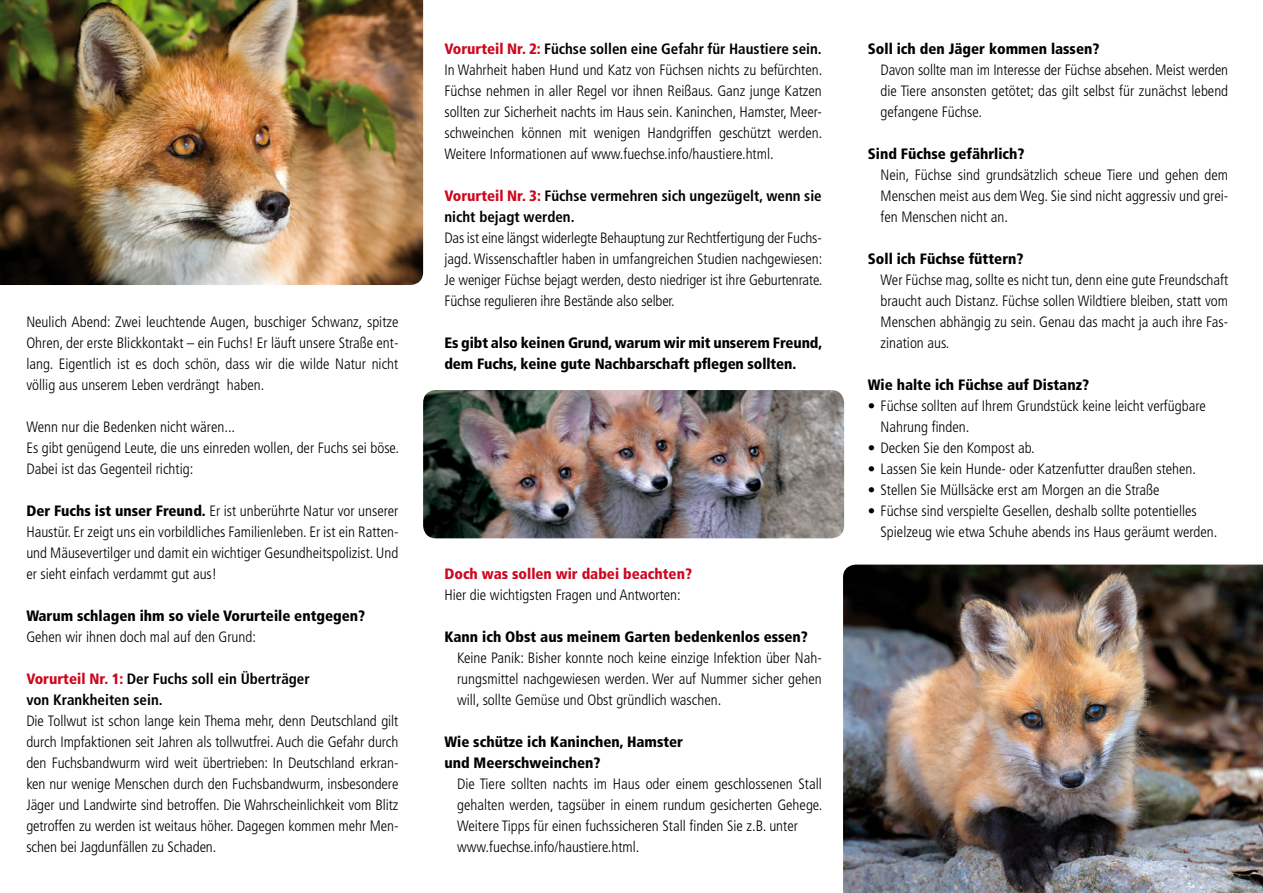
<style>
.page{position:relative;width:1263px;height:893px;background:#fff}
.page>*{position:absolute;margin:0;border:0;box-sizing:border-box;transform-origin:0 0}
.t1{font:300 condensed 15px/21px "Frutiger LT";color:#000;text-align:justify}
.t2{font:900 condensed 15px/21px "Frutiger LT";color:#000}
.t3{font:700 condensed 15px/21px "Frutiger LT";color:#000}
.t4{font:900 condensed 15px "Frutiger LT";color:#cd071e}
.s1{font-weight:900}
.s2{font-weight:900;color:#cd071e}
</style>
<div class="page">
<img style="left:0;top:0;width:423px;height:285px">
<img style="left:843px;top:565px;width:420px;height:328px">
<img style="left:423px;top:390px;width:421px;height:148px">
<p class="t1" style="left:26px;top:312px;width:374px">Neulich Abend: Zwei leuchtende Augen, buschiger Schwanz, spitze Ohren, der erste Blickkontakt – ein Fuchs! Er läuft unsere Straße ent&shy;lang. Eigentlich ist es doch schön, dass wir die wilde Natur nicht völlig aus unserem Leben verdrängt haben.</p>
<p class="t1" style="left:26px;top:417px;width:210px">Wenn nur die Bedenken nicht wären...</p>
<p class="t1" style="left:26px;top:438px;width:374px">Es gibt genügend Leute, die uns einreden wollen, der Fuchs sei böse.<br>Dabei ist das Gegenteil richtig:</p>
<p class="t1" style="left:26px;top:501px;width:374px"><span class="s1">Der Fuchs ist unser Freund.</span> Er ist unberührte Natur vor unserer Haustür. Er zeigt uns ein vorbildliches Familienleben. Er ist ein Ratten&shy;und Mäusevertilger und damit ein wichtiger Gesundheitspolizist. Und er sieht einfach verdammt gut aus!</p>
<p class="t2" style="left:26px;top:605px;width:340px">Warum schlagen ihm so viele Vorurteile entgegen?</p>
<p class="t1" style="left:26px;top:627px;width:231px">Gehen wir ihnen doch mal auf den Grund:</p>
<p class="t3" style="left:26px;top:668px;width:285px"><span class="s2">Vorurteil Nr. 1:</span> Der Fuchs soll ein Überträger</p>
<p class="t3" style="left:26px;top:689px;width:138px">von Krankheiten sein.</p>
<p class="t1" style="left:26px;top:711px;width:374px">Die Tollwut ist schon lange kein Thema mehr, denn Deutschland gilt durch Impfaktionen seit Jahren als tollwutfrei. Auch die Gefahr durch den Fuchsbandwurm wird weit übertrieben: In Deutschland erkran&shy;ken nur wenige Menschen durch den Fuchsbandwurm, insbesondere Jäger und Landwirte sind betroffen. Die Wahrscheinlichkeit vom Blitz getroffen zu werden ist weitaus höher. Dagegen kommen mehr Men&shy;schen bei Jagdunfällen zu Schaden.</p>
<p class="t3" style="left:444px;top:38px;width:379px"><span class="s2">Vorurteil Nr. 2:</span> Füchse sollen eine Gefahr für Haustiere sein.</p>
<p class="t1" style="left:444px;top:60px;width:379px">In Wahrheit haben Hund und Katz von Füchsen nichts zu befürchten.<br>Füchse nehmen in aller Regel vor ihnen Reißaus. Ganz junge Katzen sollten zur Sicherheit nachts im Haus sein. Kaninchen, Hamster, Meer&shy;schweinchen können mit wenigen Handgriffen geschützt werden.<br>Weitere Informationen auf www.fuechse.info/haustiere.html.</p>
<p class="t3" style="left:444px;top:185px;width:379px"><span class="s2">Vorurteil Nr. 3:</span> Füchse vermehren sich ungezügelt, wenn sie nicht bejagt werden.</p>
<p class="t1" style="left:444px;top:228px;width:379px">Das ist eine längst widerlegte Behauptung zur Rechtfertigung der Fuchs&shy;jagd. Wissenschaftler haben in umfangreichen Studien nachgewiesen:<br>Je weniger Füchse bejagt werden, desto niedriger ist ihre Geburtenrate.<br>Füchse regulieren ihre Bestände also selber.</p>
<p class="t2" style="left:444px;top:332px;width:379px">Es gibt also keinen Grund, warum wir mit unserem Freund, dem Fuchs, keine gute Nachbarschaft pflegen sollten.</p>
<p class="t4" style="left:444px;top:565px;width:249px">Doch was sollen wir dabei beachten?</p>
<p class="t1" style="left:444px;top:585px;width:238px">Hier die wichtigsten Fragen und Antworten:</p>
<p class="t2" style="left:444px;top:626px;width:365px">Kann ich Obst aus meinem Garten bedenkenlos essen?</p>
<p class="t1" style="left:457px;top:648px;width:366px">Keine Panik: Bisher konnte noch keine einzige Infektion über Nah&shy;rungsmittel nachgewiesen werden. Wer auf Nummer sicher gehen will, sollte Gemüse und Obst gründlich waschen.</p>
<p class="t2" style="left:444px;top:731px;width:240px">Wie schütze ich Kaninchen, Hamster</p>
<p class="t2" style="left:444px;top:752px;width:157px">und Meerschweinchen?</p>
<p class="t1" style="left:457px;top:774px;width:367px">Die Tiere sollten nachts im Haus oder einem geschlossenen Stall gehalten werden, tagsüber in einem rundum gesicherten Gehege.<br>Weitere Tipps für einen fuchssicheren Stall finden Sie z.B. unter</p>
<p class="t1" style="left:457px;top:837px;width:184px">www.fuechse.info/haustiere.html.</p>
<p class="t2" style="left:868px;top:38px;width:233px">Soll ich den Jäger kommen lassen?</p>
<p class="t1" style="left:880px;top:60px;width:349px">Davon sollte man im Interesse der Füchse absehen. Meist werden die Tiere ansonsten getötet; das gilt selbst für zunächst lebend gefangene Füchse.</p>
<p class="t2" style="left:868px;top:143px;width:158px">Sind Füchse gefährlich?</p>
<p class="t1" style="left:880px;top:165px;width:349px">Nein, Füchse sind grundsätzlich scheue Tiere und gehen dem Menschen meist aus dem Weg. Sie sind nicht aggressiv und grei&shy;fen Menschen nicht an.</p>
<p class="t2" style="left:868px;top:248px;width:157px">Soll ich Füchse füttern?</p>
<p class="t1" style="left:880px;top:270px;width:349px">Wer Füchse mag, sollte es nicht tun, denn eine gute Freundschaft braucht auch Distanz. Füchse sollen Wildtiere bleiben, statt vom Menschen abhängig zu sein. Genau das macht ja auch ihre Fas&shy;zination aus.</p>
<p class="t2" style="left:868px;top:374px;width:223px">Wie halte ich Füchse auf Distanz?</p>
<p class="t1" style="left:880px;top:396px;width:327px;text-indent:-13px">• Füchse sollten auf Ihrem Grundstück keine leicht verfügbare<br>Nahrung finden.</p>
<p class="t1" style="left:868px;top:438px;width:168px">• Decken Sie den Kompost ab.</p>
<p class="t1" style="left:868px;top:459px;width:330px">• Lassen Sie kein Hunde- oder Katzenfutter draußen stehen.</p>
<p class="t1" style="left:868px;top:480px;width:293px">• Stellen Sie Müllsäcke erst am Morgen an die Straße</p>
<p class="t1" style="left:880px;top:501px;width:338px;text-indent:-13px">• Füchse sind verspielte Gesellen, deshalb sollte potentielles<br>Spielzeug wie etwa Schuhe abends ins Haus geräumt werden.</p>
</div>
